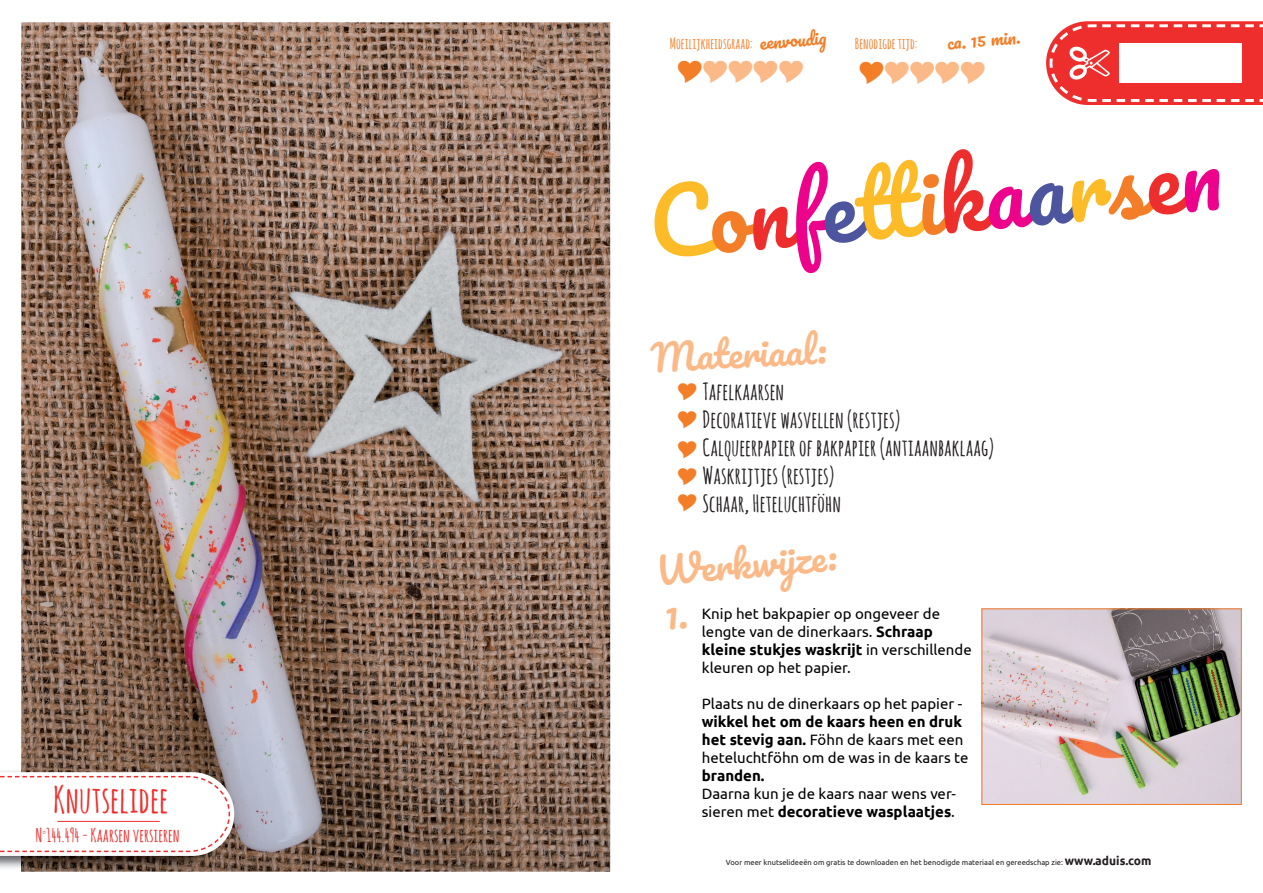
<style>
.page{position:relative;width:1263px;height:893px;background:#fff}
.page>*{position:absolute;margin:0;border:0;box-sizing:border-box;transform-origin:0 0}
.t1{font:87.75px "Pacifico";color:#fdbb27}
.t2{font:36.75px "Pacifico";color:#fbb987}
.t3{font:700 36.45px "Amatic SC";color:#ee2e2c}
.t4{font:700 23.25px/27.9px "Amatic SC";color:#231f20}
.t5{font:700 18.45px "Amatic SC";color:#ee2e2c}
.t6{font:17.25px "Pacifico";color:#f47d27}
.t7{font:15px/18px "Ubuntu";color:#000}
.t8{font:700 15px "Amatic SC";color:#f47d27}
.t9{font:700 15px "Ubuntu";color:#000}
.t10{font:7.5px "Ubuntu";color:#231f20}
.s1{color:#f47d27}
.s2{color:#ee2e2c}
.s3{color:#ed028c}
.s4{color:#4d559e}
.s5{font-weight:700}
.s6{font-weight:700;font-size:12px}
</style>
<div class="page">
<img style="left:21px;top:22px;width:589px;height:850px">
<svg style="left:1046px;top:21px;width:217px;height:84px"></svg>
<img style="left:0;top:769px;width:229px;height:101px">
<svg style="left:0;top:772px;width:234px;height:84px"></svg>
<hr style="left:58px;top:821px;width:102px;height:1px;background:#ee2e2c">
<img style="left:983px;top:610px;width:257px;height:193px">
<div style="left:981px;top:608px;width:261px;height:197px;border:1px solid #f47d27"></div>
<h3 class="t3" style="left:53px;top:773px;width:117px">Knutselidee</h3>
<p class="t5" style="left:35px;top:822px;width:146px">N<sup>°</sup>144.494 - Kaarsen versieren</p>
<p class="t8" style="left:670px;top:33px;width:84px">Moeilijkheidsgraad:</p>
<p class="t6" style="left:759px;top:34px;width:68px;rotate:-5deg">eenvoudig</p>
<p class="t8" style="left:855px;top:33px;width:64px">Benodigde tijd:</p>
<p class="t6" style="left:946px;top:34px;width:75px;rotate:-5deg">ca. 15 min.</p>
<h1 class="t1" style="left:645px;top:178px;width:577px;rotate:-5deg">C<span class="s1">o</span><span class="s2">n</span><span class="s3">f</span><span class="s4">e</span>tt <span class="s1">i</span><span class="s2">k</span><span class="s3">a</span><span class="s4">a</span>r<span class="s1">s</span><span class="s2">e</span><span class="s3">n</span></h1>
<h2 class="t2" style="left:650px;top:339px;width:177px;rotate:-3deg">Materiaal:</h2>
<h3 class="t4" style="left:703px;top:377px;width:293px">Tafelkaarsen<br>Decoratieve wasvellen (restjes)<br>Calqueerpapier of bakpapier (antiaanbaklaag)<br>Waskrijtjes (restjes)<br>Schaar, Heteluchtföhn</h3>
<h2 class="t2" style="left:655px;top:552px;width:182px;rotate:-5deg">Werkwijze:</h2>
<p class="t7" style="left:702px;top:604px;width:271px">Knip het bakpapier op ongeveer de lengte van de dinerkaars. <span class="s5">Schraap kleine stukjes waskrijt</span> in verschillende kleuren op het papier.</p>
<p class="t7" style="left:702px;top:694px;width:262px">Plaats nu de dinerkaars op het papier -</p>
<p class="t7" style="left:702px;top:712px;width:268px"><span class="s5">wikkel het om de kaars heen en druk het stevig aan.</span> Föhn de kaars met een heteluchtföhn om de was in de kaars te</p>
<p class="t9" style="left:702px;top:766px;width:64px">branden.</p>
<p class="t7" style="left:702px;top:784px;width:255px">Daarna kun je de kaars naar wens ver&shy;sieren met <span class="s5">decoratieve wasplaatjes</span>.</p>
<p class="t10" style="left:726px;top:858px;width:427px">Voor meer knutselideeën om gratis te downloaden en het benodigde materiaal en gereedschap zie: <span class="s6">www.aduis.com</span></p>
</div>
